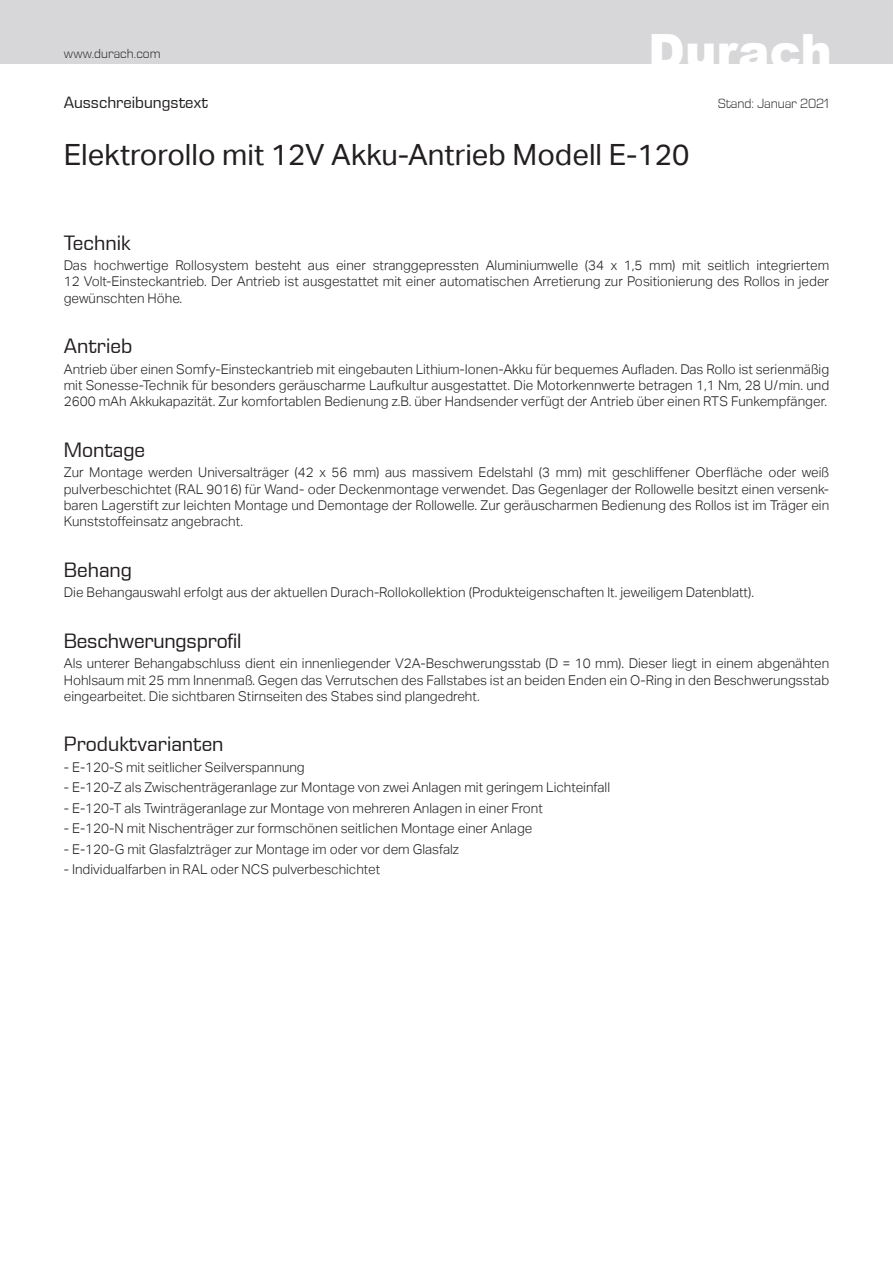
<style>
.page{position:relative;width:893px;height:1263px;background:#fff}
.page>*{position:absolute;margin:0;border:0;box-sizing:border-box;transform-origin:0 0}
.t1{font:900 47.25px "Arial";color:#fff}
.t2{font:29.25px "Aktiv Grotesk";color:#231f20}
.t3{font:21px "Eurostile Next W1 G";color:#231f20}
.t4{font:16.5px "Eurostile Next W1 G";color:#231f20}
.t5{font:300 13.5px/16.2px "Aktiv Grotesk";color:#231f20;text-align:justify}
.t6{font:300 13.5px "Eurostile Next W1 G";letter-spacing:-.005em;color:#231f20}
.t7{font:300 13.2px "Eurostile Next W1 G";letter-spacing:.005em;color:#231f20}
</style>
<div class="page">
<div style="left:0;top:0;width:893px;height:64px;background:#d7d6d9"></div>
<p class="t7" style="left:64px;top:46px;width:98px">www.durach.com</p>
<h1 class="t1" style="left:648px;top:16px;width:185px">Durach</h1>
<p class="t4" style="left:64px;top:92px;width:146px">Ausschreibungstext</p>
<p class="t6" style="left:718px;top:95px;width:113px">Stand: Januar 2021</p>
<h2 class="t2" style="left:64px;top:138px;width:627px">Elektrorollo mit 12V Akku-Antrieb Modell E-120</h2>
<h3 class="t3" style="left:64px;top:230px;width:69px">Technik</h3>
<p class="t5" style="left:64px;top:257px;width:767px">Das hochwertige Rollosystem besteht aus einer stranggepressten Aluminiumwelle (34 x 1,5 mm) mit seitlich integriertem 12 Volt-Einsteckantrieb. Der Antrieb ist ausgestattet mit einer automatischen Arretierung zur Positionierung des Rollos in jeder gewünschten Höhe.</p>
<h3 class="t3" style="left:64px;top:333px;width:70px">Antrieb</h3>
<p class="t5" style="left:64px;top:361px;width:767px">Antrieb über einen Somfy-Einsteckantrieb mit eingebauten Lithium-Ionen-Akku für bequemes Aufladen. Das Rollo ist serienmäßig mit Sonesse-Technik für besonders geräuscharme Laufkultur ausgestattet. Die Motorkennwerte betragen 1,1 Nm, 28 U/min. und 2600 mAh Akkukapazität. Zur komfortablen Bedienung z.B. über Handsender verfügt der Antrieb über einen RTS Funkempfänger.</p>
<h3 class="t3" style="left:64px;top:437px;width:83px">Montage</h3>
<p class="t5" style="left:64px;top:465px;width:767px">Zur Montage werden Universalträger (42 x 56 mm) aus massivem Edelstahl (3 mm) mit geschliffener Oberfläche oder weiß pulverbeschichtet (RAL 9016) für Wand- oder Deckenmontage verwendet. Das Gegenlager der Rollowelle besitzt einen versenk&shy;baren Lagerstift zur leichten Montage und Demontage der Rollowelle. Zur geräuscharmen Bedienung des Rollos ist im Träger ein Kunststoffeinsatz angebracht.</p>
<h3 class="t3" style="left:64px;top:556px;width:70px">Behang</h3>
<p class="t5" style="left:64px;top:584px;width:692px">Die Behangauswahl erfolgt aus der aktuellen Durach-Rollokollektion (Produkteigenschaften lt. jeweiligem Datenblatt).</p>
<h3 class="t3" style="left:64px;top:628px;width:179px">Beschwerungsprofil</h3>
<p class="t5" style="left:64px;top:655px;width:767px">Als unterer Behangabschluss dient ein innenliegender V2A-Beschwerungsstab (D = 10 mm). Dieser liegt in einem abgenähten Hohlsaum mit 25 mm Innenmaß. Gegen das Verrutschen des Fallstabes ist an beiden Enden ein O-Ring in den Beschwerungsstab eingearbeitet. Die sichtbaren Stirnseiten des Stabes sind plangedreht.</p>
<h3 class="t3" style="left:64px;top:731px;width:161px">Produktvarianten</h3>
<p class="t5" style="left:64px;top:759px;width:242px">- E-120-S mit seitlicher Seilverspannung</p>
<p class="t5" style="left:64px;top:779px;width:548px">- E-120-Z als Zwischenträgeranlage zur Montage von zwei Anlagen mit geringem Lichteinfall</p>
<p class="t5" style="left:64px;top:800px;width:481px">- E-120-T als Twinträgeranlage zur Montage von mehreren Anlagen in einer Front</p>
<p class="t5" style="left:64px;top:820px;width:470px">- E-120-N mit Nischenträger zur formschönen seitlichen Montage einer Anlage</p>
<p class="t5" style="left:64px;top:841px;width:397px">- E-120-G mit Glasfalzträger zur Montage im oder vor dem Glasfalz</p>
<p class="t5" style="left:64px;top:861px;width:318px">- Individualfarben in RAL oder NCS pulverbeschichtet</p>
</div>
